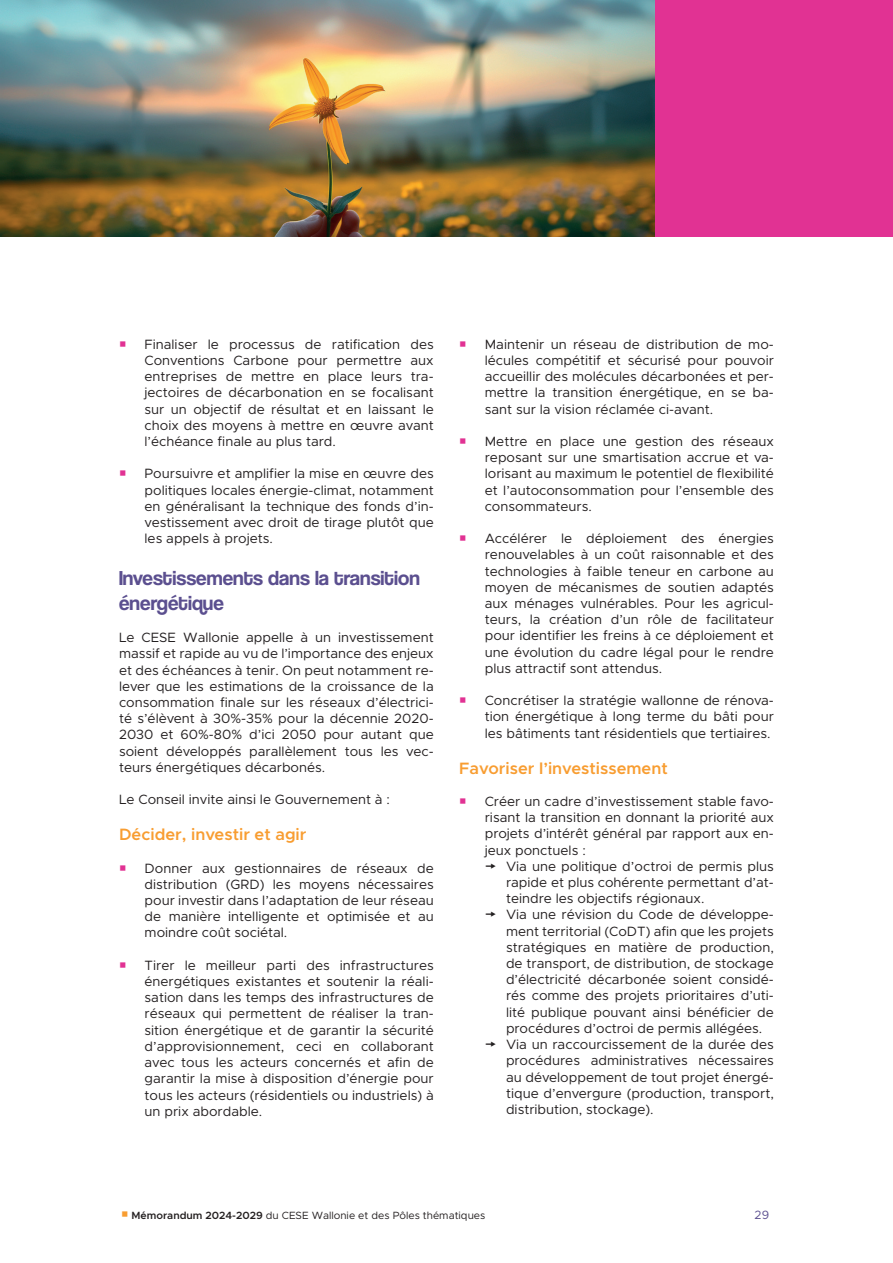
<style>
.page{position:relative;width:893px;height:1263px;background:#fff}
.page>*{position:absolute;margin:0;border:0;box-sizing:border-box;transform-origin:0 0}
.t1{font:21px/25.2px "Coolvetica Rg";color:#5b4f8f}
.t2{font:600 16.5px "Metropolis";color:#f89d31}
.t3{font:13.5px/16.2px "Metropolis";color:#231f20;text-align:justify}
.t4{font:12px "Metropolis";color:#5b4f8f}
.t5{font:10.5px "Metropolis";color:#231f20}
.s1{color:#f89d31}
.s2{font-weight:600}
</style>
<div class="page">
<div style="left:0;top:0;width:893px;height:236px;background:#e13293"></div>
<img style="left:0;top:0;width:655px;height:236px">
<p class="t3" style="left:145px;top:336px;width:291px">Finaliser le processus de ratification des Conventions Carbone pour permettre aux entreprises de mettre en place leurs tra&shy;jectoires de décarbonation en se focalisant sur un objectif de résultat et en laissant le choix des moyens à mettre en œuvre avant l’échéance finale au plus tard.</p>
<p class="t3" style="left:145px;top:466px;width:291px">Poursuivre et amplifier la mise en œuvre des politiques locales énergie-climat, notamment en généralisant la technique des fonds d’in&shy;vestissement avec droit de tirage plutôt que les appels à projets.</p>
<h1 class="t1" style="left:119px;top:565px;width:302px">Investissements dans la transition énergétique</h1>
<p class="t3" style="left:119px;top:629px;width:316px">Le CESE Wallonie appelle à un investissement massif et rapide au vu de l’importance des enjeux et des échéances à tenir. On peut notamment re&shy;lever que les estimations de la croissance de la consommation finale sur les réseaux d’électrici&shy;té s’élèvent à 30%-35% pour la décennie 2020- 2030 et 60%-80% d’ici 2050 pour autant que soient développés parallèlement tous les vec&shy;teurs énergétiques décarbonés.</p>
<p class="t3" style="left:119px;top:791px;width:272px">Le Conseil invite ainsi le Gouvernement à :</p>
<p class="t2" style="left:119px;top:824px;width:189px">Décider, investir et agir</p>
<p class="t3" style="left:145px;top:860px;width:291px">Donner aux gestionnaires de réseaux de distribution (GRD) les moyens nécessaires pour investir dans l’adaptation de leur réseau de manière intelligente et optimisée et au moindre coût sociétal.</p>
<p class="t3" style="left:145px;top:957px;width:291px">Tirer le meilleur parti des infrastructures énergétiques existantes et soutenir la réali&shy;sation dans les temps des infrastructures de réseaux qui permettent de réaliser la tran&shy;sition énergétique et de garantir la sécurité d’approvisionnement, ceci en collaborant avec tous les acteurs concernés et afin de garantir la mise à disposition d’énergie pour tous les acteurs (résidentiels ou industriels) à un prix abordable.</p>
<p class="t3" style="left:485px;top:336px;width:291px">Maintenir un réseau de distribution de mo&shy;lécules compétitif et sécurisé pour pouvoir accueillir des molécules décarbonées et per&shy;mettre la transition énergétique, en se ba&shy;sant sur la vision réclamée ci-avant.</p>
<p class="t3" style="left:485px;top:433px;width:291px">Mettre en place une gestion des réseaux reposant sur une smartisation accrue et va&shy;lorisant au maximum le potentiel de flexibilité et l’autoconsommation pour l’ensemble des consommateurs.</p>
<p class="t3" style="left:485px;top:530px;width:291px">Accélérer le déploiement des énergies renouvelables à un coût raisonnable et des technologies à faible teneur en carbone au moyen de mécanismes de soutien adaptés aux ménages vulnérables. Pour les agricul&shy;teurs, la création d’un rôle de facilitateur pour identifier les freins à ce déploiement et une évolution du cadre légal pour le rendre plus attractif sont attendus.</p>
<p class="t3" style="left:485px;top:692px;width:291px">Concrétiser la stratégie wallonne de rénova&shy;tion énergétique à long terme du bâti pour les bâtiments tant résidentiels que tertiaires.</p>
<p class="t2" style="left:459px;top:757px;width:210px">Favoriser l’investissement</p>
<p class="t3" style="left:485px;top:793px;width:291px">Créer un cadre d’investissement stable favo&shy;risant la transition en donnant la priorité aux projets d’intérêt général par rapport aux en&shy;jeux ponctuels :</p>
<p class="t3" style="left:506px;top:858px;width:269px;text-indent:-21px">▼ Via une politique d’octroi de permis plus rapide et plus cohérente permettant d’at&shy;teindre les objectifs régionaux.</p>
<p class="t3" style="left:506px;top:907px;width:269px;text-indent:-21px">▼ Via une révision du Code de développe&shy;ment territorial (CoDT) afin que les projets stratégiques en matière de production, de transport, de distribution, de stockage d’électricité décarbonée soient considé&shy;rés comme des projets prioritaires d’uti&shy;lité publique pouvant ainsi bénéficier de procédures d’octroi de permis allégées.</p>
<p class="t3" style="left:506px;top:1036px;width:269px;text-indent:-21px">▼ Via un raccourcissement de la durée des procédures administratives nécessaires au développement de tout projet énergé&shy;tique d’envergure (production, transport, distribution, stockage).</p>
<p class="t5" style="left:121px;top:1209px;width:366px"><span class="s1">○</span> <span class="s2">Mémorandum 2024-2029</span> du CESE Wallonie et des Pôles thématiques</p>
<p class="t4" style="left:755px;top:1207px;width:16px">29</p>
</div>
